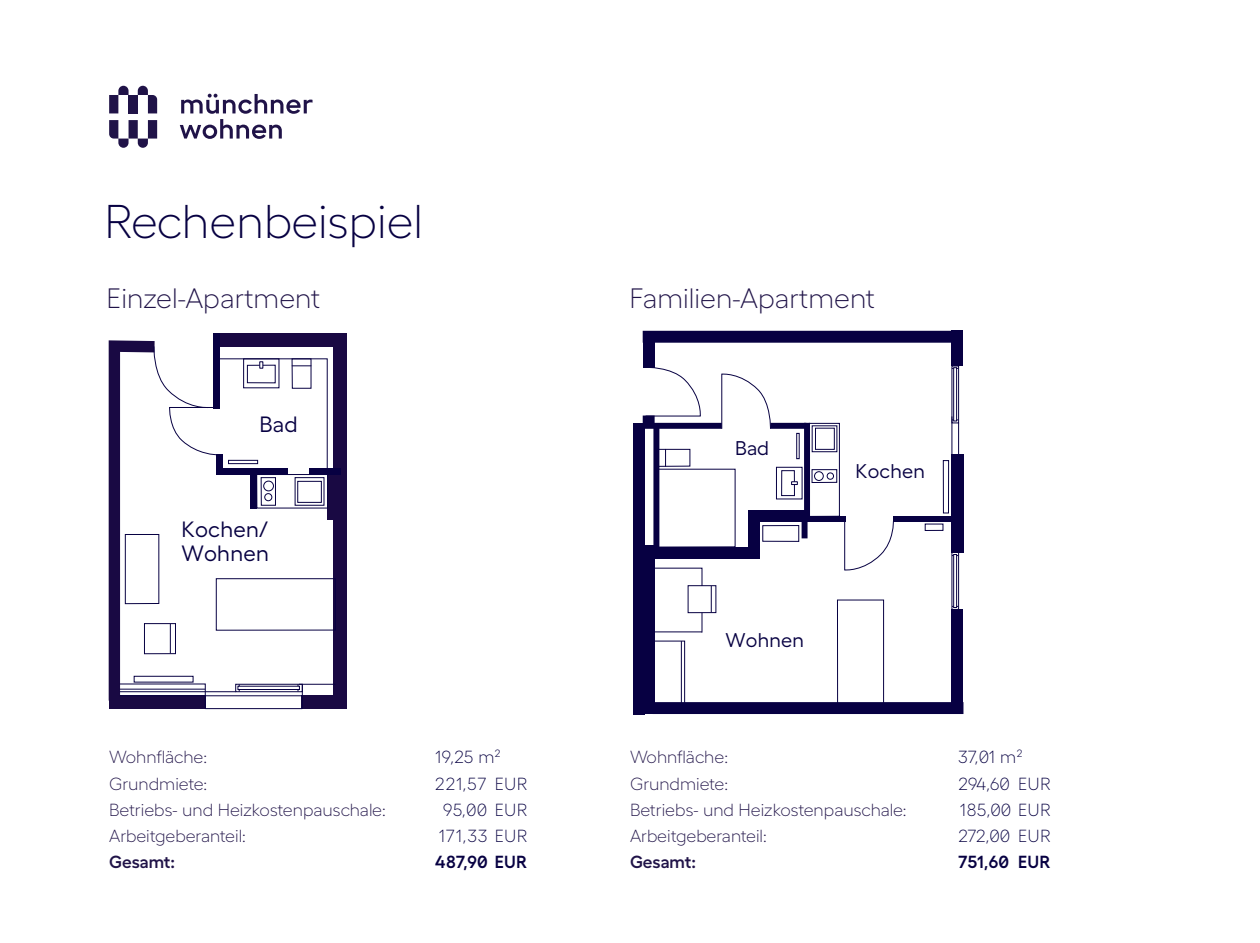
<style>
.page{position:relative;width:1260px;height:943px;background:#fff}
.page>*{position:absolute;margin:0;border:0;box-sizing:border-box;transform-origin:0 0}
.t1{font:300 47.25px "Hellix";color:#070042}
.t2{font:300 28px "Hellix";color:#201348}
.t3{font:22.05px/24.2px "Hellix";letter-spacing:.01em;color:#070042}
.t4{font:19.78px "Hellix";letter-spacing:.01em;color:#070042}
.t5{font:300 17.5px/26.2px "Hellix";color:#201348}
.t6{font:300 17.5px/26.2px "Hellix";letter-spacing:.02em;color:#070042}
.t7{font:600 17.5px "Hellix";letter-spacing:.02em;color:#070042}
.t8{font:600 17.5px "Hellix";color:#201348}
</style>
<div class="page">
<div style="left:217px;top:333px;width:130px;height:13px;background:#190943"></div>
<div style="left:334px;top:337px;width:13px;height:360px;background:#190943"></div>
<div style="left:328px;top:474px;width:6px;height:45px;background:#190943"></div>
<div style="left:216px;top:578px;width:120px;height:52px;border:1px solid #070042"></div>
<div style="left:302px;top:695px;width:45px;height:14px;background:#190943"></div>
<div style="left:213px;top:333px;width:6px;height:75px;background:#070042"></div>
<div style="left:309px;top:468px;width:31px;height:7px;background:#070042"></div>
<hr style="left:299px;top:684px;width:36px;height:1px;background:#070042">
<svg style="left:109px;top:340px;width:219px;height:369px"></svg>
<div style="left:235px;top:684px;width:68px;height:8px;border:1px solid #070042"></div>
<div style="left:144px;top:623px;width:32px;height:31px;border:1px solid #070042"></div>
<div style="left:643px;top:331px;width:317px;height:12px;background:#070042"></div>
<div style="left:653px;top:702px;width:310px;height:12px;background:#070042"></div>
<div style="left:643px;top:336px;width:12px;height:32px;background:#070042"></div>
<div style="left:952px;top:609px;width:11px;height:97px;background:#070042"></div>
<div style="left:951px;top:454px;width:12px;height:98px;background:#070042"></div>
<div style="left:951px;top:331px;width:12px;height:35px;background:#070042"></div>
<div style="left:770px;top:423px;width:36px;height:6px;background:#070042"></div>
<div style="left:644px;top:423px;width:78px;height:6px;background:#070042"></div>
<div style="left:633px;top:423px;width:12px;height:291px;background:#070042"></div>
<div style="left:654px;top:546px;width:106px;height:12px;background:#070042"></div>
<div style="left:651px;top:640px;width:34px;height:67px;border:1px solid #070042"></div>
<div style="left:837px;top:599px;width:47px;height:108px;border:1px solid #070042"></div>
<svg style="left:844px;top:520px;width:51px;height:51px"></svg>
<svg style="left:651px;top:367px;width:50px;height:49px"></svg>
<svg style="left:721px;top:373px;width:51px;height:56px"></svg>
<div style="left:688px;top:585px;width:28px;height:28px;border:1px solid #070042"></div>
<svg style="left:711px;top:586px;width:1px;height:26px"></svg>
<div style="left:809px;top:423px;width:31px;height:93px;border:1px solid #070042"></div>
<div style="left:812px;top:469px;width:25px;height:14px;border:1px solid #070042"></div>
<div style="left:814px;top:471px;width:10px;height:9px;border:1px solid #070042;border-radius:50%"></div>
<div style="left:827px;top:472px;width:7px;height:7px;border:1px solid #070042;border-radius:50%"></div>
<div style="left:815px;top:428px;width:20px;height:21px;border:1px solid #070042"></div>
<div style="left:796px;top:433px;width:3px;height:26px;border:1px solid #070042"></div>
<div style="left:653px;top:426px;width:6px;height:128px;background:#070042"></div>
<hr style="left:654px;top:631px;width:48px;height:1px;background:#070042">
<svg style="left:655px;top:567px;width:48px;height:19px"></svg>
<svg style="left:702px;top:612px;width:1px;height:20px"></svg>
<hr style="left:681px;top:641px;width:1px;height:62px;background:#070042">
<div style="left:658px;top:449px;width:32px;height:17px;border:1px solid #070042"></div>
<div style="left:776px;top:467px;width:26px;height:32px;border:1px solid #070042"></div>
<svg style="left:665px;top:449px;width:1px;height:17px"></svg>
<div style="left:802px;top:513px;width:6px;height:25px;background:#070042"></div>
<div style="left:763px;top:525px;width:36px;height:16px;border:1px solid #070042"></div>
<div style="left:943px;top:460px;width:6px;height:53px;border:1px solid #070042"></div>
<svg style="left:951px;top:366px;width:8px;height:57px"></svg>
<div style="left:953px;top:554px;width:4px;height:53px;border:1px solid #070042"></div>
<div style="left:952px;top:552px;width:7px;height:57px;border:1px solid #070042"></div>
<div style="left:805px;top:515px;width:40px;height:6px;background:#070042"></div>
<div style="left:893px;top:515px;width:62px;height:6px;background:#070042"></div>
<div style="left:804px;top:423px;width:6px;height:98px;background:#070042"></div>
<div style="left:748px;top:510px;width:12px;height:40px;background:#070042"></div>
<div style="left:748px;top:510px;width:57px;height:12px;background:#070042"></div>
<hr style="left:958px;top:423px;width:1px;height:31px;background:#070042">
<div style="left:643px;top:545px;width:12px;height:169px;background:#070042"></div>
<div style="left:643px;top:415px;width:12px;height:10px;background:#070042"></div>
<svg style="left:781px;top:470px;width:17px;height:26px"></svg>
<hr style="left:952px;top:416px;width:1px;height:39px;background:#070042">
<svg style="left:180px;top:94px;width:133px;height:45px"></svg>
<svg style="left:109px;top:86px;width:20px;height:27px"></svg>
<svg style="left:138px;top:86px;width:19px;height:27px"></svg>
<div style="left:129px;top:95px;width:9px;height:18px;background:#201348"></div>
<svg style="left:109px;top:120px;width:48px;height:28px"></svg>
<h1 class="t1" style="left:104px;top:190px;width:320px">Rechenbeispiel</h1>
<h2 class="t2" style="left:107px;top:280px;width:215px">Einzel-Apartment</h2>
<h2 class="t2" style="left:630px;top:280px;width:247px">Familien-Apartment</h2>
<p class="t3" style="left:260px;top:410px;width:39px">Bad</p>
<p class="t3" style="left:181px;top:515px;width:89px">Kochen/<br>Wohnen</p>
<p class="t5" style="left:109px;top:743px;width:278px">Wohnfläche:<br>Grundmiete:<br>Betriebs- und Heizkostenpauschale:<br>Arbeitgeberanteil:</p>
<p class="t8" style="left:109px;top:850px;width:67px">Gesamt:</p>
<p class="t6" style="left:435px;top:743px;width:67px">19,25 m²</p>
<p class="t6" style="left:435px;top:769px;width:94px">221,57 EUR</p>
<p class="t6" style="left:443px;top:795px;width:86px">95,00 EUR</p>
<p class="t6" style="left:439px;top:822px;width:90px">171,33 EUR</p>
<p class="t7" style="left:435px;top:850px;width:93px">487,90 EUR</p>
<p class="t4" style="left:735px;top:433px;width:36px">Bad</p>
<p class="t4" style="left:855px;top:456px;width:71px">Kochen</p>
<p class="t4" style="left:726px;top:625px;width:80px">Wohnen</p>
<p class="t5" style="left:630px;top:743px;width:278px">Wohnfläche:<br>Grundmiete:<br>Betriebs- und Heizkostenpauschale:<br>Arbeitgeberanteil:</p>
<p class="t8" style="left:630px;top:850px;width:67px">Gesamt:</p>
<p class="t6" style="left:959px;top:743px;width:94px">37,01 m²<br>294,60 EUR<br>185,00 EUR<br>272,00 EUR</p>
<p class="t7" style="left:959px;top:850px;width:93px">751,60 EUR</p>
</div>
